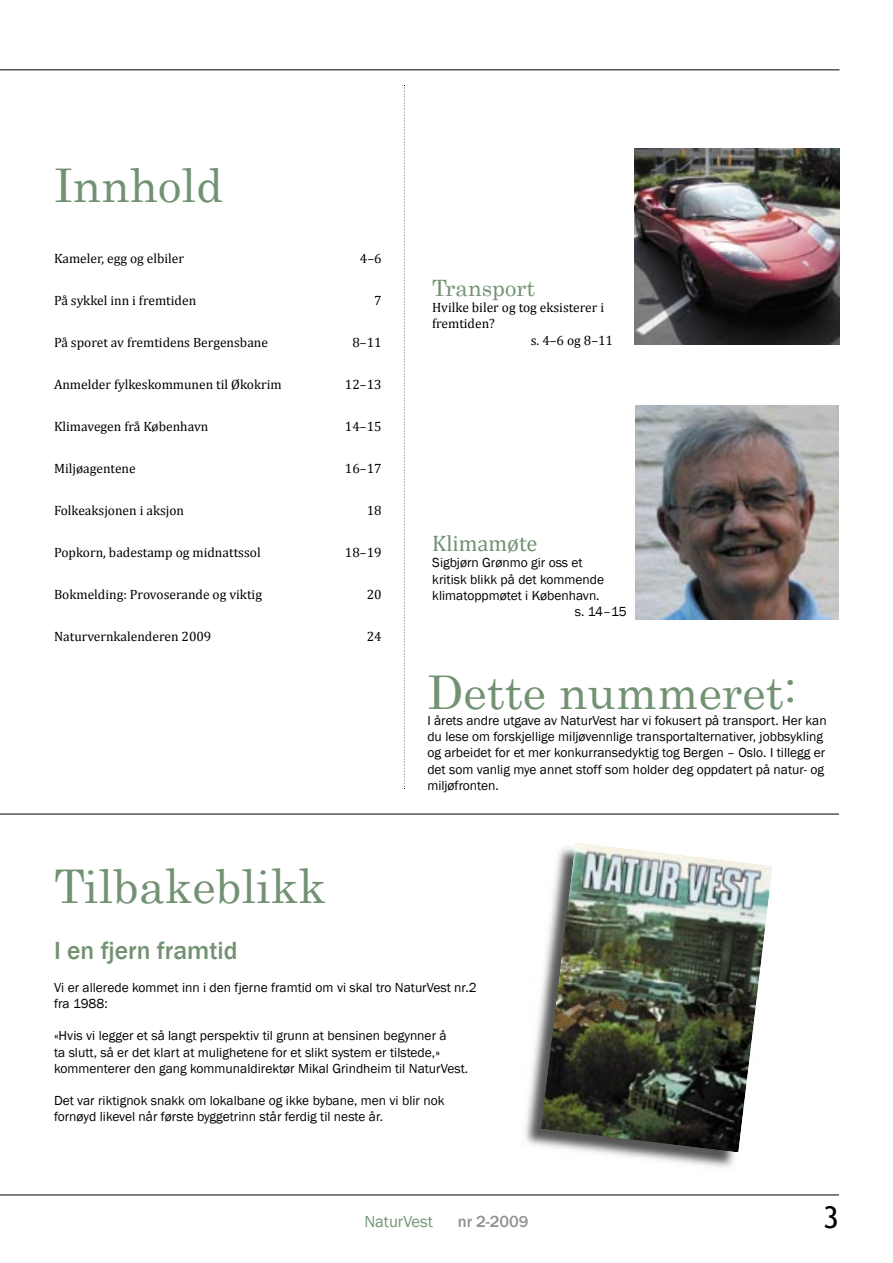
<style>
.page{position:relative;width:893px;height:1263px;background:#fff}
.page>*{position:absolute;margin:0;border:0;box-sizing:border-box;transform-origin:0 0}
.t1{font:46.5px "Century";color:#739273}
.t2{font:46.5px "Century";color:#729273}
.t3{font:30px "Trebuchet MS";color:#000}
.t4{font:500 25.5px "Franklin Gothic";color:#739273}
.t5{font:22.5px "Century";color:#729273}
.t6{font:22.5px "Cambria";color:#729273}
.t7{font:16.5px "Franklin Gothic";color:#739273}
.t8{font:500 16.5px "Franklin Gothic";color:#939393}
.t9{font:13.5px/16.2px "Franklin Gothic";color:#000}
.t10{font:13.5px "Cambria";color:#000}
</style>
<div class="page">
<svg style="left:404px;top:85px;width:1px;height:704px"></svg>
<img style="left:635px;top:405px;width:204px;height:214px">
<img style="left:634px;top:149px;width:205px;height:195px">
<img style="left:525px;top:1000px;width:210px;height:168px">
<img style="left:541px;top:843px;width:231px;height:309px">
<h1 class="t2" style="left:54px;top:146px;width:170px">Innhold</h1>
<p class="t10" style="left:54px;top:250px;width:132px">Kameler, egg og elbiler</p>
<p class="t10" style="left:360px;top:250px;width:23px">4–6</p>
<p class="t10" style="left:54px;top:292px;width:144px">På sykkel inn i fremtiden</p>
<p class="t10" style="left:374px;top:292px;width:9px">7</p>
<p class="t10" style="left:54px;top:334px;width:216px">På sporet av fremtidens Bergensbane</p>
<p class="t10" style="left:352px;top:334px;width:31px">8–11</p>
<p class="t10" style="left:54px;top:376px;width:229px">Anmelder fylkeskommunen til Økokrim</p>
<p class="t10" style="left:345px;top:376px;width:38px">12–13</p>
<p class="t10" style="left:54px;top:418px;width:156px">Klimavegen frå København</p>
<p class="t10" style="left:345px;top:418px;width:38px">14–15</p>
<p class="t10" style="left:54px;top:460px;width:83px">Miljøagentene</p>
<p class="t10" style="left:345px;top:460px;width:38px">16–17</p>
<p class="t10" style="left:54px;top:502px;width:132px">Folkeaksjonen i aksjon</p>
<p class="t10" style="left:367px;top:502px;width:16px">18</p>
<p class="t10" style="left:54px;top:544px;width:208px">Popkorn, badestamp og midnattssol</p>
<p class="t10" style="left:345px;top:544px;width:38px">18–19</p>
<p class="t10" style="left:54px;top:586px;width:210px">Bokmelding: Provoserande og viktig</p>
<p class="t10" style="left:367px;top:586px;width:16px">20</p>
<p class="t10" style="left:54px;top:628px;width:159px">Naturvernkalenderen 2009</p>
<p class="t10" style="left:367px;top:628px;width:16px">24</p>
<h1 class="t1" style="left:54px;top:847px;width:273px">Tilbakeblikk</h1>
<h3 class="t5" style="left:432px;top:269px;width:105px">Transport</h3>
<p class="t10" style="left:432px;top:300px;width:174px">Hvilke biler og tog eksisterer i</p>
<p class="t10" style="left:432px;top:316px;width:64px">fremtiden?</p>
<p class="t10" style="left:531px;top:332px;width:84px">s. 4–6 og 8–11</p>
<h3 class="t6" style="left:432px;top:530px;width:107px">Klimamøte</h3>
<p class="t9" style="left:432px;top:555px;width:152px">Sigbjørn Grønmo gir oss et</p>
<p class="t9" style="left:432px;top:571px;width:173px">kritisk blikk på det kommende</p>
<p class="t9" style="left:432px;top:587px;width:169px">klimatoppmøtet i København.</p>
<p class="t9" style="left:575px;top:604px;width:53px">s. 14–15</p>
<h1 class="t1" style="left:427px;top:653px;width:371px">Dette nummeret:</h1>
<p class="t9" style="left:427px;top:713px;width:401px">I årets andre utgave av NaturVest har vi fokusert på transport. Her kan du lese om forskjellige miljøvennlige transportalternativer, jobbsykling og arbeidet for et mer konkurransedyktig tog Bergen – Oslo. I tillegg er det som vanlig mye annet stoff som holder deg oppdatert på natur- og miljøfronten.</p>
<h3 class="t4" style="left:54px;top:935px;width:185px">I en fjern framtid</h3>
<p class="t9" style="left:54px;top:979px;width:424px">Vi er allerede kommet inn i den fjerne framtid om vi skal tro NaturVest nr.2 fra 1988:</p>
<p class="t9" style="left:54px;top:1028px;width:416px">«Hvis vi legger et så langt perspektiv til grunn at bensinen begynner å<br>ta slutt, så er det klart at mulighetene for et slikt system er tilstede,» kommenterer den gang kommunaldirektør Mikal Grindheim til NaturVest.</p>
<p class="t9" style="left:54px;top:1093px;width:392px">Det var riktignok snakk om lokalbane og ikke bybane, men vi blir nok fornøyd likevel når første byggetrinn står ferdig til neste år.</p>
<p class="t7" style="left:364px;top:1211px;width:70px">NaturVest</p>
<p class="t8" style="left:458px;top:1211px;width:72px">nr 2-2009</p>
<h2 class="t3" style="left:823px;top:1200px;width:17px">3</h2>
</div>
